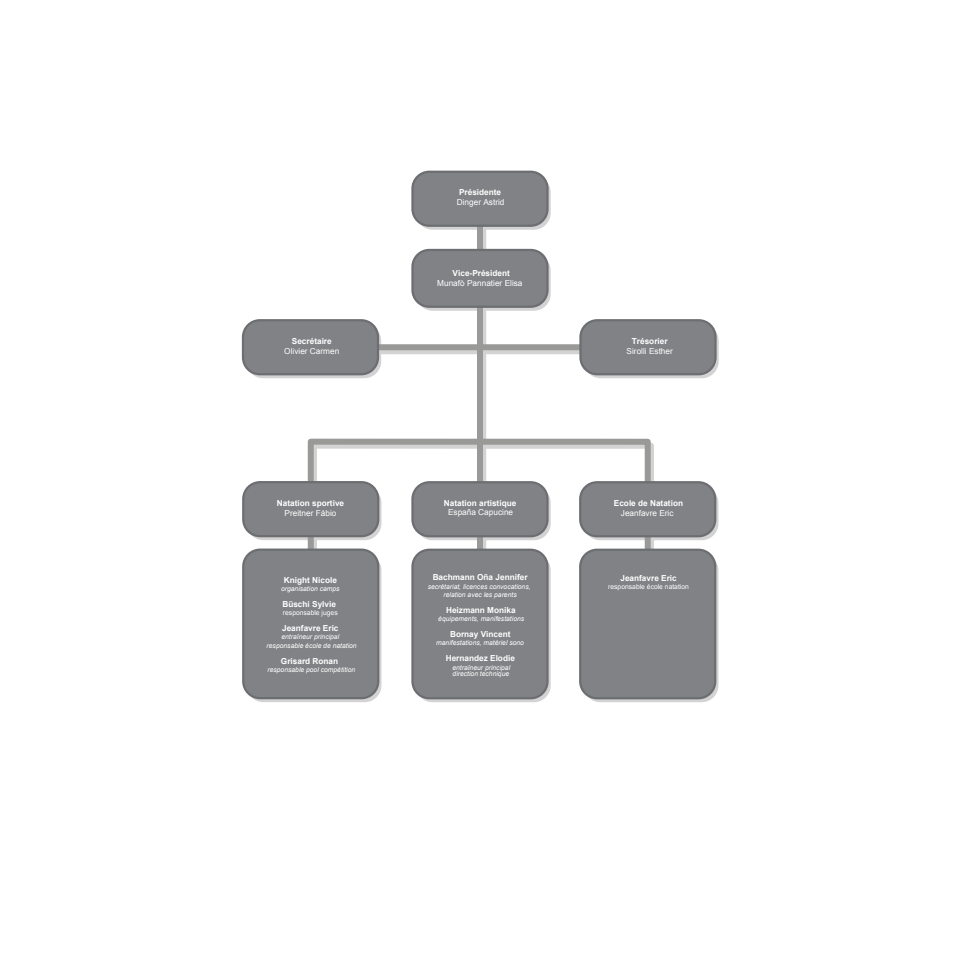
<style>
.page{position:relative;width:960px;height:960px;background:#fff}
.page>*{position:absolute;margin:0;border:0;box-sizing:border-box;transform-origin:0 0}
.t1{font:700 8.25px "Arial";color:#fff}
.t2{font:8.25px "Arial";color:#fff}
.t3{font:italic 6.75px/8.1px "Arial";color:#fff;text-align:center}
.t4{font:6.75px "Arial";color:#fff}
</style>
<div class="page">
<svg style="left:246px;top:176px;width:473px;height:526px"></svg>
<div style="left:356px;top:344px;width:248px;height:6px;background:#999998"></div>
<div style="left:243px;top:320px;width:135px;height:54px;background:#808285;border-radius:17px"></div>
<div style="left:242px;top:319px;width:137px;height:56px;border:2px solid #6d6e71;border-radius:17px"></div>
<div style="left:581px;top:320px;width:135px;height:54px;background:#808285;border-radius:17px"></div>
<div style="left:579px;top:319px;width:138px;height:56px;border:2px solid #6d6e71;border-radius:17px"></div>
<svg style="left:305px;top:436px;width:349px;height:160px"></svg>
<div style="left:580px;top:482px;width:135px;height:54px;background:#808285;border-radius:17px"></div>
<div style="left:579px;top:481px;width:137px;height:56px;border:2px solid #6d6e71;border-radius:17px"></div>
<div style="left:243px;top:482px;width:135px;height:54px;background:#808285;border-radius:17px"></div>
<div style="left:242px;top:481px;width:137px;height:56px;border:2px solid #6d6e71;border-radius:17px"></div>
<div style="left:477px;top:195px;width:6px;height:449px;background:#999998"></div>
<div style="left:413px;top:482px;width:135px;height:54px;background:#808285;border-radius:17px"></div>
<div style="left:411px;top:481px;width:138px;height:56px;border:2px solid #6d6e71;border-radius:17px"></div>
<div style="left:413px;top:550px;width:135px;height:148px;background:#808285;border-radius:17px"></div>
<div style="left:411px;top:549px;width:138px;height:150px;border:2px solid #6d6e71;border-radius:17px"></div>
<div style="left:580px;top:550px;width:135px;height:148px;background:#808285;border-radius:17px"></div>
<div style="left:579px;top:549px;width:137px;height:150px;border:2px solid #6d6e71;border-radius:17px"></div>
<div style="left:243px;top:550px;width:135px;height:148px;background:#808285;border-radius:17px"></div>
<div style="left:242px;top:549px;width:137px;height:150px;border:2px solid #6d6e71;border-radius:17px"></div>
<div style="left:413px;top:172px;width:135px;height:54px;background:#808285;border-radius:17px"></div>
<div style="left:411px;top:171px;width:138px;height:56px;border:2px solid #6d6e71;border-radius:17px"></div>
<div style="left:413px;top:250px;width:135px;height:57px;background:#808285;border-radius:17px"></div>
<div style="left:411px;top:249px;width:138px;height:59px;border:2px solid #6d6e71;border-radius:17px"></div>
<p class="t1" style="left:459px;top:187px;width:44px">Présidente</p>
<p class="t2" style="left:457px;top:197px;width:49px">Dinger Astrid</p>
<p class="t1" style="left:453px;top:267px;width:59px">Vice-Président</p>
<p class="t2" style="left:437px;top:278px;width:87px">Munafò Pannatier Elisa</p>
<p class="t1" style="left:292px;top:336px;width:41px">Secrétaire</p>
<p class="t2" style="left:284px;top:346px;width:57px">Olivier Carmen</p>
<p class="t1" style="left:632px;top:336px;width:37px">Trésorier</p>
<p class="t2" style="left:627px;top:346px;width:48px">Sirolli Esther</p>
<p class="t1" style="left:277px;top:498px;width:69px">Natation sportive</p>
<p class="t2" style="left:285px;top:508px;width:53px">Preitner Fábio</p>
<p class="t1" style="left:444px;top:497px;width:74px">Natation artistique</p>
<p class="t2" style="left:448px;top:507px;width:67px">España Capucine</p>
<p class="t1" style="left:614px;top:498px;width:71px">Ecole de Natation</p>
<p class="t2" style="left:621px;top:508px;width:54px">Jeanfavre Eric</p>
<p class="t1" style="left:284px;top:574px;width:55px">Knight Nicole</p>
<p class="t3" style="left:281px;top:585px;width:60px">organisation camps</p>
<p class="t1" style="left:282px;top:599px;width:55px">Büschi Sylvie</p>
<p class="t4" style="left:283px;top:608px;width:56px">responsable juges</p>
<p class="t1" style="left:282px;top:623px;width:58px">Jeanfavre Eric</p>
<p class="t3" style="left:267px;top:633px;width:92px">entraîneur principal responsable école de natation</p>
<p class="t1" style="left:281px;top:655px;width:59px">Grisard Ronan</p>
<p class="t3" style="left:268px;top:665px;width:89px">responsable pool compétition</p>
<p class="t1" style="left:433px;top:572px;width:96px">Bachmann Oña Jennifer</p>
<p class="t3" style="left:428px;top:582px;width:104px">secrétariat, licences convocations, relation avec les parents</p>
<p class="t1" style="left:446px;top:604px;width:71px">Heizmann Monika</p>
<p class="t3" style="left:438px;top:615px;width:87px">équipements, manifestations</p>
<p class="t1" style="left:450px;top:629px;width:62px">Bornay Vincent</p>
<p class="t3" style="left:436px;top:639px;width:89px">manifestations, matériel sono</p>
<p class="t1" style="left:446px;top:653px;width:71px">Hernandez Elodie</p>
<p class="t3" style="left:452px;top:663px;width:59px">entraîneur principal</p>
<p class="t3" style="left:453px;top:670px;width:58px">direction technique</p>
<p class="t1" style="left:620px;top:572px;width:58px">Jeanfavre Eric</p>
<p class="t4" style="left:608px;top:582px;width:82px">responsable école natation</p>
</div>
